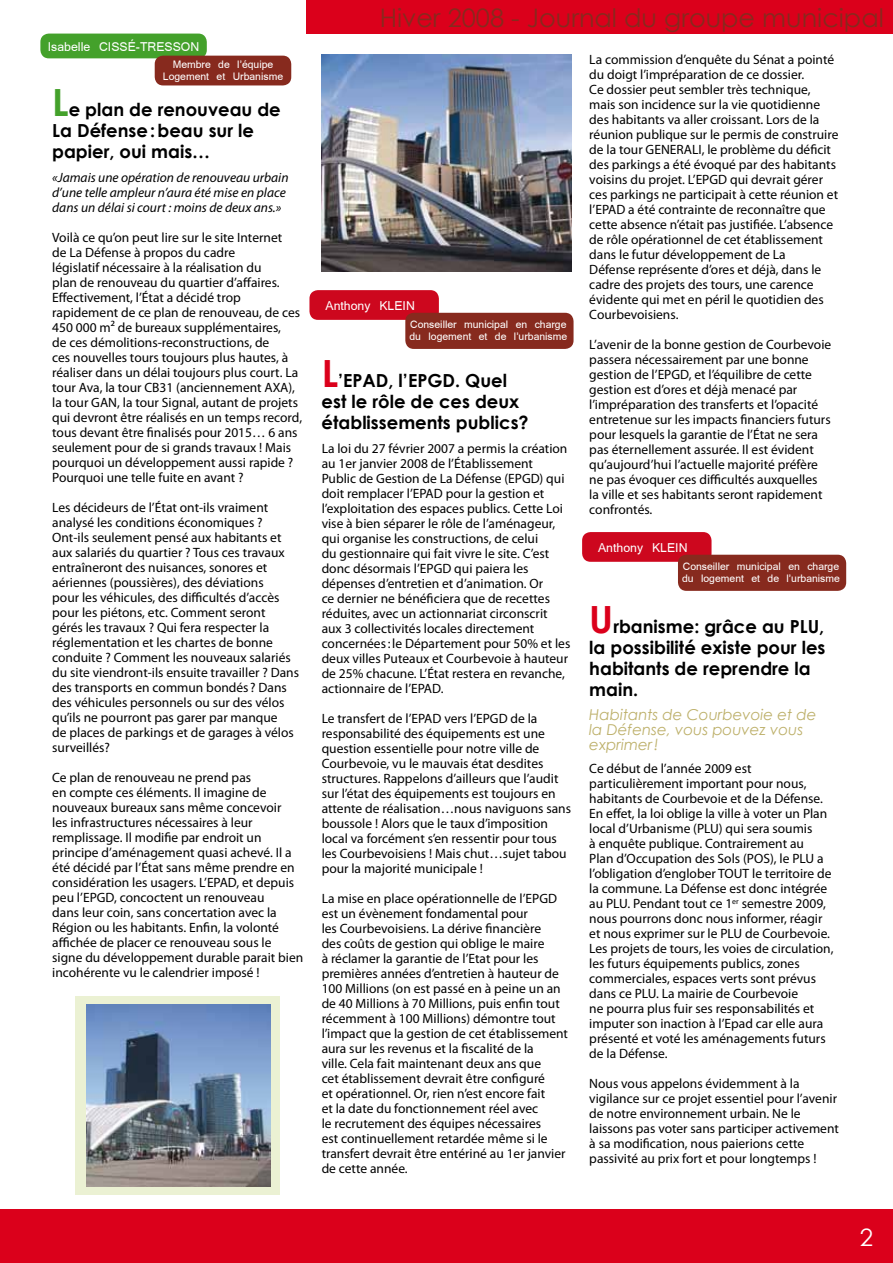
<style>
.page{position:relative;width:893px;height:1263px;background:#fff}
.page>*{position:absolute;margin:0;border:0;box-sizing:border-box;transform-origin:0 0}
.t1{font:25.5px "Century Gothic";color:#872a1e}
.t2{font:24px "Century Gothic";color:#fff}
.t3{font:19.5px "Kartika";color:#fff}
.t4{font:700 18px/21px "Century Gothic";color:#000}
.t5{font:16.5px/12px "Kartika";color:#fff}
.t6{font:italic 15px/15px "Century Gothic";color:#bdb06a}
.t7{font:13.5px/15px "Myriad Pro";color:#000}
.t8{font:italic 13.5px/15px "Myriad Pro";color:#000}
.s1{font-size:37.5px;color:#44a12b}
.s2{font-size:37.5px;color:#db001b}
</style>
<div class="page">
<div style="left:0;top:1209px;width:893px;height:54px;background:#db001b"></div>
<hr style="left:892px;top:1209px;width:1px;height:54px;background:#bbb900">
<hr style="left:892px;top:54px;width:1px;height:1155px;background:#f19da7">
<div style="left:306px;top:0;width:587px;height:34px;background:#db001b"></div>
<div style="left:40px;top:34px;width:167px;height:24px;background:#44a12b;border-radius:9px"></div>
<div style="left:309px;top:290px;width:130px;height:30px;background:#cd071e;border-radius:9px"></div>
<div style="left:405px;top:313px;width:169px;height:36px;background:#872a1e;border-radius:9px"></div>
<img style="left:322px;top:54px;width:249px;height:218px">
<div style="left:76px;top:996px;width:204px;height:198px;background:#ebf1d3"></div>
<img style="left:86px;top:1004px;width:185px;height:182px">
<div style="left:155px;top:56px;width:136px;height:29px;background:#872a1e;border-radius:9px"></div>
<div style="left:582px;top:532px;width:129px;height:30px;background:#cd071e;border-radius:9px"></div>
<div style="left:678px;top:555px;width:168px;height:36px;background:#872a1e;border-radius:9px"></div>
<h3 class="t3" style="left:48px;top:38px;width:151px">Isabelle Cissé-Tresson</h3>
<p class="t5" style="left:163px;top:59px;width:122px;text-align:center">Membre de l’équipe<br>Logement et Urbanisme</p>
<h3 class="t4" style="left:52px;top:98px;width:230px"><span class="s1">L</span>e plan de renouveau de<br>La Défense:beau sur le papier, oui mais…</h3>
<p class="t8" style="left:52px;top:169px;width:238px">«Jamais une opération de renouveau urbain d’une telle ampleur n’aura été mise en place dans un délai si court : moins de deux ans.»</p>
<p class="t7" style="left:52px;top:229px;width:251px">Voilà ce qu’on peut lire sur le site Internet<br>de La Défense à propos du cadre<br>législatif nécessaire à la réalisation du<br>plan de renouveau du quartier d’affaires.<br>Effectivement, l’État a décidé trop rapidement de ce plan de renouveau, de ces 450 000 m² de bureaux supplémentaires,<br>de ces démolitions-reconstructions, de<br>ces nouvelles tours toujours plus hautes, à réaliser dans un délai toujours plus court. La tour Ava, la tour CB31 (anciennement AXA), la tour GAN, la tour Signal, autant de projets qui devront être réalisés en un temps record, tous devant être finalisés pour 2015… 6 ans seulement pour de si grands travaux ! Mais pourquoi un développement aussi rapide ?<br>Pourquoi une telle fuite en avant ?</p>
<p class="t7" style="left:52px;top:499px;width:248px">Les décideurs de l’état ont-ils vraiment analysé les conditions économiques ?<br>Ont-ils seulement pensé aux habitants et aux salariés du quartier ? Tous ces travaux entraîneront des nuisances, sonores et aériennes (poussières), des déviations<br>pour les véhicules, des difficultés d’accès pour les piétons, etc. Comment seront gérés les travaux ? Qui fera respecter la réglementation et les chartes de bonne conduite ? Comment les nouveaux salariés du site viendront-ils ensuite travailler ? Dans des transports en commun bondés ? Dans des véhicules personnels ou sur des vélos qu’ils ne pourront pas garer par manque<br>de places de parkings et de garages à vélos surveillés?</p>
<p class="t7" style="left:52px;top:769px;width:253px">Ce plan de renouveau ne prend pas<br>en compte ces éléments. Il imagine de nouveaux bureaux sans même concevoir<br>les infrastructures nécessaires à leur remplissage. Il modifie par endroit un principe d’aménagement quasi achevé. Il a été décidé par l’État sans même prendre en considération les usagers. L’EPAD, et depuis peu l’EPGD, concoctent un renouveau<br>dans leur coin, sans concertation avec la Région ou les habitants. Enfin, la volonté affichée de placer ce renouveau sous le signe du développement durable parait bien incohérente vu le calendrier imposé !</p>
<h1 class="t1" style="left:380px;top:0;width:506px">Hiver 2008 - Journal du groupe municipal</h1>
<h3 class="t3" style="left:325px;top:296px;width:91px">Anthony KLEIN</h3>
<p class="t5" style="left:409px;top:319px;width:159px">Conseiller municipal en charge du logement et de l’urbanisme</p>
<h3 class="t4" style="left:322px;top:369px;width:209px"><span class="s2">L</span>’EPAD, l’EPGD. Quel est le rôle de ces deux établissements publics?</h3>
<p class="t7" style="left:322px;top:440px;width:250px">La loi du 27 février 2007 a permis la création au 1er janvier 2008 de l’Établissement Public de Gestion de La Défense (EPGD) qui doit remplacer l’EPAD pour la gestion et l’exploitation des espaces publics. Cette Loi vise à bien séparer le rôle de l’aménageur, qui organise les constructions, de celui<br>du gestionnaire qui fait vivre le site. C’est donc désormais l’EPGD qui paiera les dépenses d’entretien et d’animation. Or<br>ce dernier ne bénéficiera que de recettes réduites, avec un actionnariat circonscrit aux 3 collectivités locales directement concernées: le Département pour 50% et les deux villes Puteaux et Courbevoie à hauteur de 25% chacune. L’État restera en revanche, actionnaire de l’EPAD.</p>
<p class="t7" style="left:322px;top:710px;width:251px">Le transfert de l’EPAD vers l’EPGD de la responsabilité des équipements est une question essentielle pour notre ville de Courbevoie, vu le mauvais état desdites structures. Rappelons d’ailleurs que l’audit sur l’état des équipements est toujours en attente de réalisation…nous naviguons sans boussole ! Alors que le taux d’imposition local va forcément s’en ressentir pour tous les Courbevoisiens ! Mais chut…sujet tabou pour la majorité municipale !</p>
<p class="t7" style="left:322px;top:890px;width:248px">La mise en place opérationnelle de l’EPGD est un évènement fondamental pour<br>les Courbevoisiens. La dérive financière<br>des coûts de gestion qui oblige le maire<br>à réclamer la garantie de l’Etat pour les premières années d’entretien à hauteur de 100 Millions (on est passé en à peine un an de 40 Millions à 70 Millions, puis enfin tout récemment à 100 Millions) démontre tout l’impact que la gestion de cet établissement aura sur les revenus et la fiscalité de la<br>ville. Cela fait maintenant deux ans que<br>cet établissement devrait être configuré<br>et opérationnel. Or, rien n’est encore fait<br>et la date du fonctionnement réel avec<br>le recrutement des équipes nécessaires<br>est continuellement retardée même si le transfert devrait être entériné au 1er janvier de cette année.</p>
<p class="t7" style="left:589px;top:52px;width:251px">La commission d’enquête du Sénat a pointé du doigt l’impréparation de ce dossier.<br>Ce dossier peut sembler très technique, mais son incidence sur la vie quotidienne des habitants va aller croissant. Lors de la réunion publique sur le permis de construire de la tour GENERALI, le problème du déficit des parkings a été évoqué par des habitants voisins du projet. L’EPGD qui devrait gérer ces parkings ne participait à cette réunion et l’EPAD a été contrainte de reconnaître que cette absence n’était pas justifiée. L’absence de rôle opérationnel de cet établissement dans le futur développement de La<br>Défense représente d’ores et déjà, dans le cadre des projets des tours, une carence évidente qui met en péril le quotidien des Courbevoisiens.</p>
<p class="t7" style="left:589px;top:337px;width:243px">L’avenir de la bonne gestion de Courbevoie passera nécessairement par une bonne gestion de l’EPGD, et l’équilibre de cette gestion est d’ores et déjà menacé par l’impréparation des transferts et l’opacité entretenue sur les impacts financiers futurs pour lesquels la garantie de l’État ne sera pas éternellement assurée. Il est évident qu’aujourd’hui l’actuelle majorité préfère ne pas évoquer ces difficultés auxquelles<br>la ville et ses habitants seront rapidement confrontés.</p>
<h3 class="t3" style="left:598px;top:538px;width:91px">Anthony KLEIN</h3>
<p class="t5" style="left:682px;top:561px;width:159px">Conseiller municipal en charge du logement et de l’urbanisme</p>
<h3 class="t4" style="left:589px;top:615px;width:238px"><span class="s2">U</span>rbanisme: grâce au PLU, la possibilité existe pour les habitants de reprendre la main.</h3>
<p class="t6" style="left:589px;top:707px;width:229px">Habitants de Courbevoie et de la Défense, vous pouvez vous exprimer!</p>
<p class="t7" style="left:589px;top:761px;width:246px">Ce début de l’année 2009 est particulièrement important pour nous, habitants de Courbevoie et de la Défense.<br>En effet, la loi oblige la ville à voter un Plan local d’Urbanisme (PLU) qui sera soumis<br>à enquête publique. Contrairement au<br>Plan d’Occupation des Sols (POS), le PLU a l’obligation d’englober TOUT le territoire de la commune. La Défense est donc intégrée au PLU. Pendant tout ce 1<sup>er</sup> semestre 2009, nous pourrons donc nous informer, réagir et nous exprimer sur le PLU de Courbevoie.<br>Les projets de tours, les voies de circulation, les futurs équipements publics, zones commerciales, espaces verts sont prévus dans ce PLU. La mairie de Courbevoie<br>ne pourra plus fuir ses responsabilités et imputer son inaction à l’Epad car elle aura présenté et voté les aménagements futurs de la Défense.</p>
<p class="t7" style="left:589px;top:1076px;width:251px">Nous vous appelons évidemment à la vigilance sur ce projet essentiel pour l’avenir de notre environnement urbain. Ne le laissons pas voter sans participer activement à sa modification, nous paierions cette passivité au prix fort et pour longtemps !</p>
<h2 class="t2" style="left:860px;top:1220px;width:15px">2</h2>
</div>
